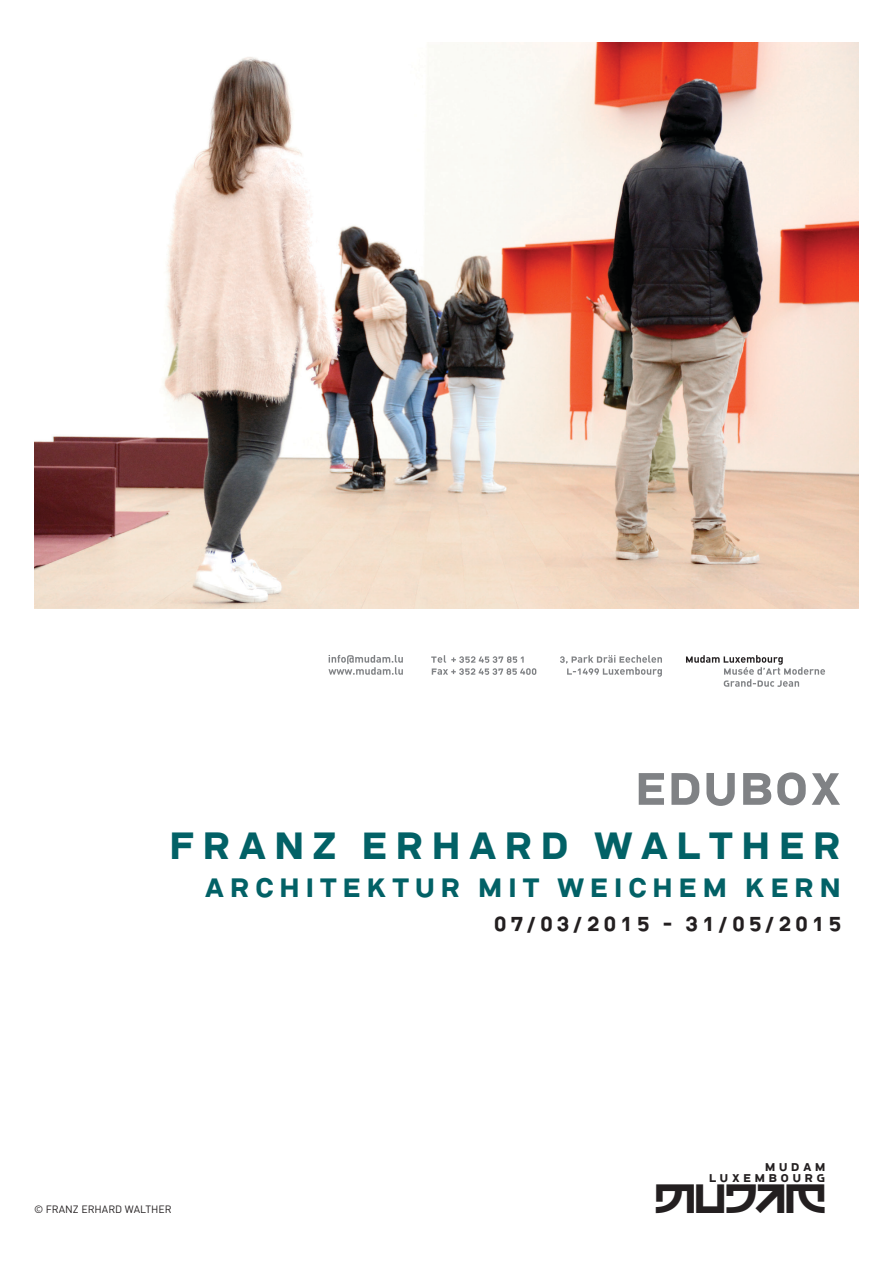
<style>
.page{position:relative;width:893px;height:1263px;background:#fff}
.page>*{position:absolute;margin:0;border:0;box-sizing:border-box;transform-origin:0 0}
.DATE_couve{font:54px "MUDIN";color:#808285}
.DATE_couve-2{font:45px "MUDIN";letter-spacing:.15em;color:#026166}
.t1{font:33.6px "MUDAM";color:#231f20}
.DATE_couve-3{font:31.5px "MUDIN";letter-spacing:.15em;color:#026166}
.DATE_couve-4{font:24px "MUDIN";letter-spacing:.15em;color:#231f20}
.t2{font:13.35px "MUDIN";letter-spacing:.24em;color:#231f20}
.credits_légendes{font:10.5px "DINOT";color:#231f20}
</style>
<div class="page">
<svg style="left:560px;top:655px;width:102px;height:22px"></svg>
<svg style="left:431px;top:655px;width:105px;height:20px"></svg>
<svg style="left:686px;top:655px;width:139px;height:32px"></svg>
<svg style="left:328px;top:655px;width:75px;height:20px"></svg>
<img style="left:34px;top:43px;width:825px;height:566px">
<p class="DATE_couve" style="left:634px;top:750px;width:209px">EDUBOX</p>
<p class="DATE_couve-2" style="left:169px;top:813px;width:674px">FRANZ ERHARD WALTHER</p>
<p class="DATE_couve-3" style="left:205px;top:865px;width:638px">ARCHITEKTUR MIT WEICHEM KERN</p>
<p class="DATE_couve-4" style="left:494px;top:907px;width:349px">07/03/2015 - 31/05/2015</p>
<p class="credits_légendes" style="left:34px;top:1202px;width:139px">© FRANZ ERHARD WALTHER</p>
<p class="t2" style="left:765px;top:1158px;width:62px">MUDAM</p>
<p class="t2" style="left:709px;top:1168px;width:118px">LUXEMBOURG</p>
<p class="t1" style="left:655px;top:1181px;width:173px">MUDAM</p>
</div>
